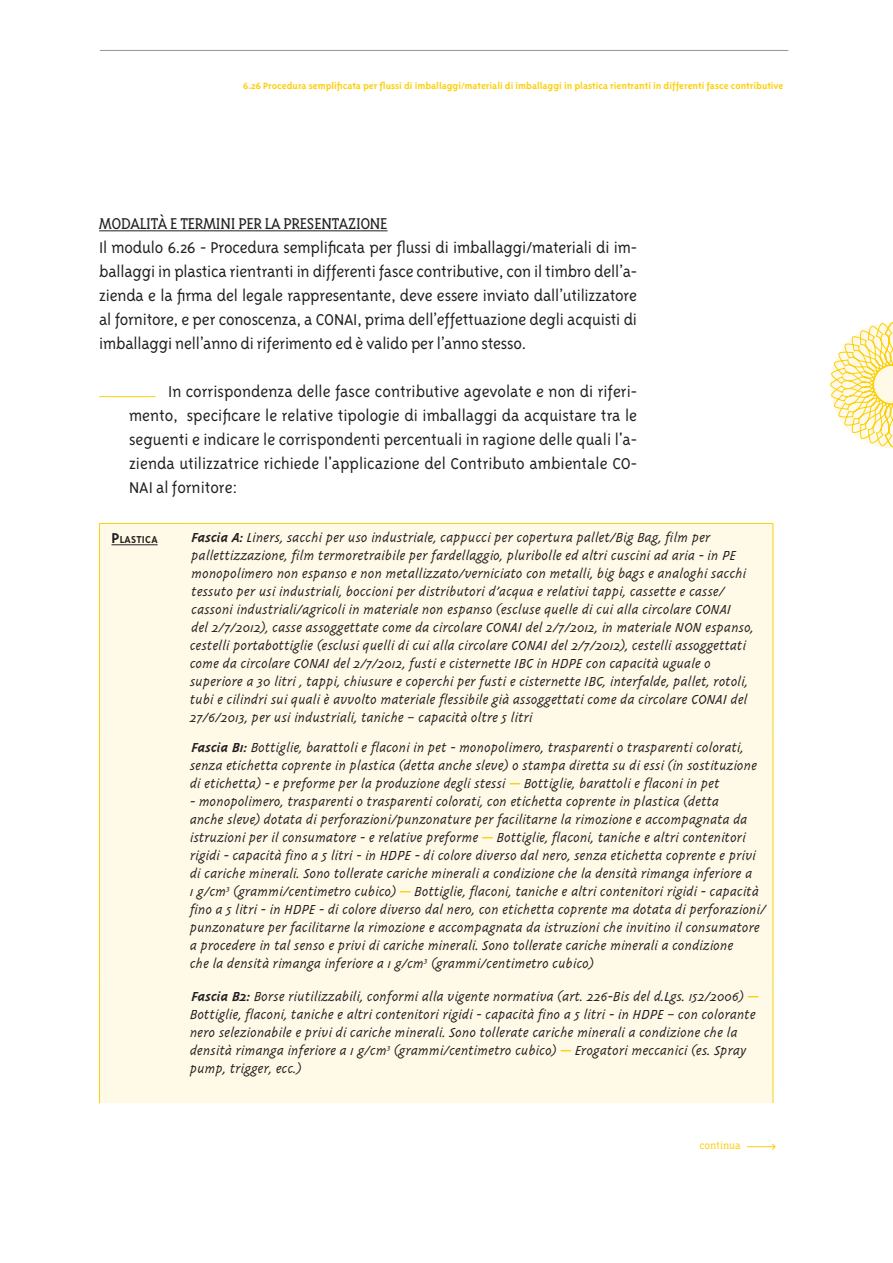
<style>
.page{position:relative;width:893px;height:1263px;background:#fff}
.page>*{position:absolute;margin:0;border:0;box-sizing:border-box;transform-origin:0 0}
.t1{font:300 18px/24px "Triplex Sans OT";letter-spacing:-.01em;color:#231f20;text-align:justify}
.t2{font:300 18px "Triplex Serif OT";letter-spacing:-.01em;color:#231f20}
.t3{font:300 15px/18px "Triplex Italic OT";letter-spacing:-.01em;color:#231f20}
.t4{font:300 12px "Triplex Serif OT";color:#fccf0a}
.t5{font:700 11.55px "Triplex Sans OT";letter-spacing:.03em;color:#231f20}
.t6{font:700 10.5px "Triplex Sans OT";color:#fccf0a}
.s1{font-size:16.5px}
.s2{font-weight:700}
.s3{font-weight:700;color:#fccf0a}
</style>
<div class="page">
<hr style="left:100px;top:50px;width:688px;height:1px;background:#939598">
<svg style="left:830px;top:322px;width:63px;height:126px"></svg>
<hr style="left:99px;top:231px;width:289px;height:1px;background:#231f20">
<hr style="left:99px;top:396px;width:57px;height:1px;background:#fccf0a">
<div style="left:100px;top:524px;width:673px;height:210px;background:#fffae7"></div>
<div style="left:100px;top:734px;width:673px;height:249px;background:#fffae7"></div>
<div style="left:100px;top:983px;width:673px;height:120px;background:#fffae7"></div>
<hr style="left:99px;top:523px;width:85px;height:1px;background:#fccf0a">
<hr style="left:99px;top:524px;width:1px;height:210px;background:#fccf0a">
<hr style="left:184px;top:523px;width:589px;height:1px;background:#fccf0a">
<hr style="left:773px;top:524px;width:1px;height:210px;background:#fccf0a">
<hr style="left:99px;top:734px;width:1px;height:249px;background:#fccf0a">
<hr style="left:773px;top:734px;width:1px;height:249px;background:#fccf0a">
<hr style="left:99px;top:983px;width:1px;height:120px;background:#fccf0a">
<hr style="left:773px;top:983px;width:1px;height:120px;background:#fccf0a">
<hr style="left:112px;top:544px;width:46px;height:1px;background:#231f20">
<svg style="left:746px;top:1143px;width:30px;height:7px"></svg>
<p class="t6" style="left:243px;top:80px;width:542px">6.26 Procedura semplificata per flussi di imballaggi/materiali di imballaggi in plastica rientranti in differenti fasce contributive</p>
<p class="t2" style="left:99px;top:214px;width:290px">MODALITÀ E TERMINI PER LA PRESENTAZIONE</p>
<p class="t1" style="left:99px;top:236px;width:539px">Il modulo 6.26 - Procedura semplificata per flussi di imballaggi/materiali di im&shy;ballaggi in plastica rientranti in differenti fasce contributive, con il timbro dell’a&shy;zienda e la firma del legale rappresentante, deve essere inviato dall’utilizzatore al fornitore, e per conoscenza, a CONAI, prima dell’effettuazione degli acquisti di imballaggi nell’anno di riferimento ed è valido per l’anno stesso.</p>
<p class="t1" style="left:129px;top:380px;width:510px;text-indent:39px">In corrispondenza delle fasce contributive agevolate e non di riferi&shy;mento, specificare le relative tipologie di imballaggi da acquistare tra le seguenti e indicare le corrispondenti percentuali in ragione delle quali l'a&shy;zienda utilizzatrice richiede l'applicazione del Contributo ambientale CO-NAI al fornitore:</p>
<p class="t5" style="left:112px;top:533px;width:48px"><span class="s1">P</span>LASTICA</p>
<p class="t3" style="left:190px;top:528px;width:566px"><span class="s2">Fascia A:</span> Liners, sacchi per uso industriale, cappucci per copertura pallet/Big Bag, film per pallettizzazione, film termoretraibile per fardellaggio, pluribolle ed altri cuscini ad aria - in PE monopolimero non espanso e non metallizzato/verniciato con metalli, big bags e analoghi sacchi tessuto per usi industriali, boccioni per distributori d’acqua e relativi tappi, cassette e casse/ cassoni industriali/agricoli in materiale non espanso (escluse quelle di cui alla circolare CONAI<br>del 2/7/2012), casse assoggettate come da circolare CONAI del 2/7/2012, in materiale NON espanso, cestelli portabottiglie (esclusi quelli di cui alla circolare CONAI del 2/7/2012), cestelli assoggettati come da circolare CONAI del 2/7/2012, fusti e cisternette IBC in HDPE con capacità uguale o superiore a 30 litri , tappi, chiusure e coperchi per fusti e cisternette IBC, interfalde, pallet, rotoli, tubi e cilindri sui quali è avvolto materiale flessibile già assoggettati come da circolare CONAI del 27/6/2013, per usi industriali, taniche – capacità oltre 5 litri</p>
<p class="t3" style="left:190px;top:739px;width:569px"><span class="s2">Fascia B1:</span> Bottiglie, barattoli e flaconi in pet - monopolimero, trasparenti o trasparenti colorati, senza etichetta coprente in plastica (detta anche sleve) o stampa diretta su di essi (in sostituzione di etichetta) - e preforme per la produzione degli stessi <span class="s3">—</span> Bottiglie, barattoli e flaconi in pet</p>
<p class="t3" style="left:190px;top:793px;width:578px">- monopolimero, trasparenti o trasparenti colorati, con etichetta coprente in plastica (detta<br>anche sleve) dotata di perforazioni/punzonature per facilitarne la rimozione e accompagnata da istruzioni per il consumatore - e relative preforme <span class="s3">—</span> Bottiglie, flaconi, taniche e altri contenitori rigidi - capacità fino a 5 litri - in HDPE - di colore diverso dal nero, senza etichetta coprente e privi di cariche minerali. Sono tollerate cariche minerali a condizione che la densità rimanga inferiore a<br>1 g/cm<sup>3</sup> (grammi/centimetro cubico) <span class="s3">—</span> Bottiglie, flaconi, taniche e altri contenitori rigidi - capacità fino a 5 litri - in HDPE - di colore diverso dal nero, con etichetta coprente ma dotata di perforazioni/ punzonature per facilitarne la rimozione e accompagnata da istruzioni che invitino il consumatore a procedere in tal senso e privi di cariche minerali. Sono tollerate cariche minerali a condizione<br>che la densità rimanga inferiore a 1 g/cm<sup>3</sup> (grammi/centimetro cubico)</p>
<p class="t3" style="left:190px;top:988px;width:570px"><span class="s2">Fascia B2:</span> Borse riutilizzabili, conformi alla vigente normativa (art. 226-Bis del d.Lgs. 152/2006) <span class="s3">— </span>Bottiglie, flaconi, taniche e altri contenitori rigidi - capacità fino a 5 litri - in HDPE – con colorante nero selezionabile e privi di cariche minerali. Sono tollerate cariche minerali a condizione che la densità rimanga inferiore a 1 g/cm<sup>3</sup> (grammi/centimetro cubico) <span class="s3">—</span> Erogatori meccanici (es. Spray pump, trigger, ecc.)</p>
<p class="t4" style="left:699px;top:1138px;width:43px">continua</p>
</div>
